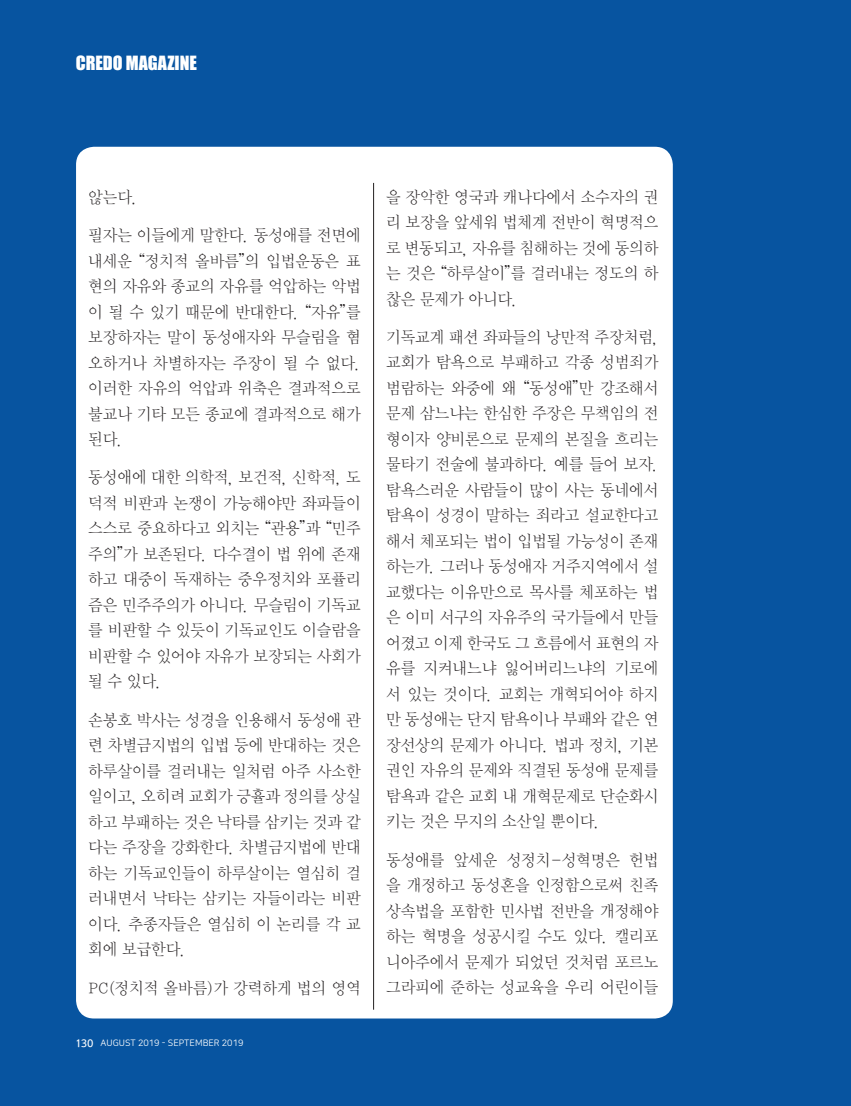
<style>
.page{position:relative;width:851px;height:1106px;background:#fff}
.page>*{position:absolute;margin:0;border:0;box-sizing:border-box;transform-origin:0 0}
.t1{font:18px "Impact";color:#fff}
.t2{font:16.5px/25.5px "KBI Zmjo L";color:#231f20;text-align:justify}
.t3{font:9px "Nanum Square Round R";color:#fff}
.s1{font-family:"KBI Zgo M";font-size:10.5px}
</style>
<div class="page">
<div style="left:0;top:0;width:850px;height:1106px;background:#0754a0"></div>
<div style="left:76px;top:147px;width:596px;height:871px;background:#fff;border-radius:18px"></div>
<hr style="left:373px;top:183px;width:1px;height:826px;background:#231f20">
<p class="t1" style="left:76px;top:48px;width:123px">CREDO MAGAZINE</p>
<p class="t2" style="left:88px;top:183px;width:51px">않는다.</p>
<p class="t2" style="left:88px;top:221px;width:274px">필자는 이들에게 말한다. 동성애를 전면에 내세운 “정치적 올바름”의 입법운동은 표 현의 자유와 종교의 자유를 억압하는 악법 이 될 수 있기 때문에 반대한다. “자유”를 보장하자는 말이 동성애자와 무슬림을 혐 오하거나 차별하자는 주장이 될 수 없다. 이러한 자유의 억압과 위축은 결과적으로 불교나 기타 모든 종교에 결과적으로 해가 된다.</p>
<p class="t2" style="left:88px;top:463px;width:274px">동성애에 대한 의학적, 보건적, 신학적, 도 덕적 비판과 논쟁이 가능해야만 좌파들이 스스로 중요하다고 외치는 “관용”과 “민주 주의”가 보존된다. 다수결이 법 위에 존재 하고 대중이 독재하는 중우정치와 포퓰리 즘은 민주주의가 아니다. 무슬림이 기독교 를 비판할 수 있듯이 기독교인도 이슬람을 비판할 수 있어야 자유가 보장되는 사회가 될 수 있다.</p>
<p class="t2" style="left:88px;top:706px;width:274px">손봉호 박사는 성경을 인용해서 동성애 관 련 차별금지법의 입법 등에 반대하는 것은 하루살이를 걸러내는 일처럼 아주 사소한 일이고, 오히려 교회가 긍휼과 정의를 상실 하고 부패하는 것은 낙타를 삼키는 것과 같 다는 주장을 강화한다. 차별금지법에 반대 하는 기독교인들이 하루살이는 열심히 걸 러내면서 낙타는 삼키는 자들이라는 비판 이다. 추종자들은 열심히 이 논리를 각 교 회에 보급한다.</p>
<p class="t2" style="left:88px;top:973px;width:274px">PC(정치적 올바름)가 강력하게 법의 영역</p>
<p class="t3" style="left:76px;top:1038px;width:169px"><span class="s1">130</span> AUGUST 2019 - SEPTEMBER 2019</p>
<p class="t2" style="left:386px;top:183px;width:274px">을 장악한 영국과 캐나다에서 소수자의 권 리 보장을 앞세워 법체계 전반이 혁명적으 로 변동되고, 자유를 침해하는 것에 동의하 는 것은 “하루살이”를 걸러내는 정도의 하 찮은 문제가 아니다.</p>
<p class="t2" style="left:386px;top:323px;width:274px">기독교계 패션 좌파들의 낭만적 주장처럼, 교회가 탐욕으로 부패하고 각종 성범죄가 범람하는 와중에 왜 “동성애”만 강조해서 문제 삼느냐는 한심한 주장은 무책임의 전 형이자 양비론으로 문제의 본질을 흐리는 물타기 전술에 불과하다. 예를 들어 보자. 탐욕스러운 사람들이 많이 사는 동네에서 탐욕이 성경이 말하는 죄라고 설교한다고 해서 체포되는 법이 입법될 가능성이 존재 하는가. 그러나 동성애자 거주지역에서 설 교했다는 이유만으로 목사를 체포하는 법 은 이미 서구의 자유주의 국가들에서 만들 어졌고 이제 한국도 그 흐름에서 표현의 자 유를 지켜내느냐 잃어버리느냐의 기로에 서 있는 것이다. 교회는 개혁되어야 하지 만 동성애는 단지 탐욕이나 부패와 같은 연 장선상의 문제가 아니다. 법과 정치, 기본 권인 자유의 문제와 직결된 동성애 문제를 탐욕과 같은 교회 내 개혁문제로 단순화시 키는 것은 무지의 소산일 뿐이다.</p>
<p class="t2" style="left:386px;top:846px;width:274px">동성애를 앞세운 성정치-성혁명은 헌법 을 개정하고 동성혼을 인정함으로써 친족 상속법을 포함한 민사법 전반을 개정해야 하는 혁명을 성공시킬 수도 있다. 캘리포 니아주에서 문제가 되었던 것처럼 포르노 그라피에 준하는 성교육을 우리 어린이들</p>
</div>
